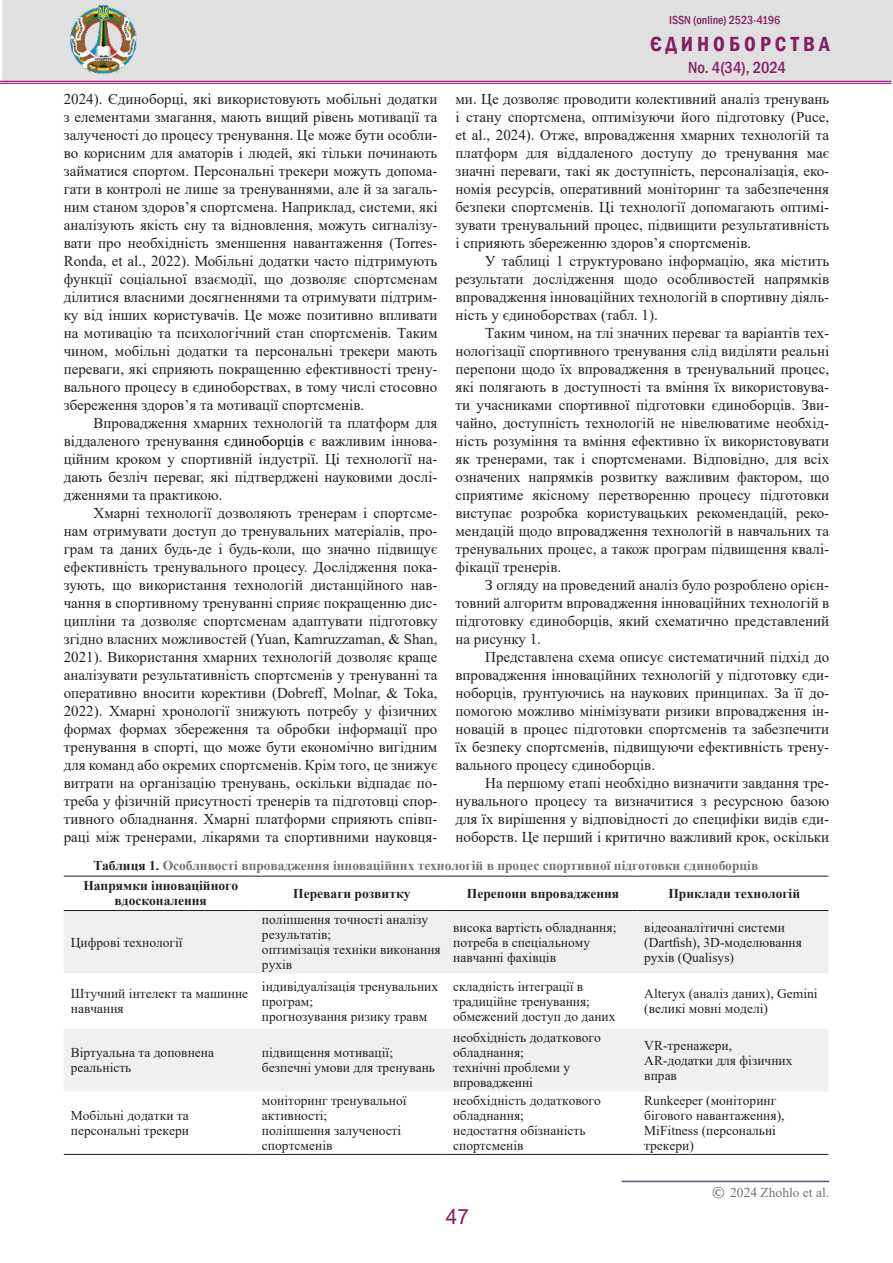
<style>
.page{position:relative;width:893px;height:1263px;background:#fff}
.page>*{position:absolute;margin:0;border:0;box-sizing:border-box;transform-origin:0 0}
.t1{font:600 condensed 21px "Franklin Gothic";letter-spacing:.19em;color:#841f61}
.t2{font:21px "Arial";color:#841f61}
.t3{font:500 condensed 16.5px "Franklin Gothic";color:#841f61}
.t4{font:15px/18px "Times New Roman";color:#231f20;text-align:justify}
.t5{font:13.5px/15px "Times New Roman";color:#231f20}
.t6{font:700 13.5px "Times New Roman";color:#767171}
.t7{font:700 13.5px/15px "Times New Roman";color:#231f20;text-align:center}
.Обычный{font:13.5px "Times New Roman";color:#767171}
.t8{font:500 condensed 12px "Franklin Gothic";color:#841f61}
.s1{color:#000}
.s2{color:#231f20}
.s3{font-family:"Verdana"}
</style>
<div class="page">
<div style="left:2px;top:0;width:891px;height:81px;background:#e0e0e0"></div>
<hr style="left:0;top:81px;width:891px;height:1px;background:#9c248b">
<hr style="left:0;top:83px;width:891px;height:1px;background:#9c248b">
<img style="left:64px;top:5px;width:77px;height:72px">
<hr style="left:622px;top:1181px;width:207px;height:1px;background:#5f4a76">
<div style="left:64px;top:911px;width:764px;height:62px;background:#efefef"></div>
<div style="left:64px;top:1029px;width:764px;height:62px;background:#f0f0f0"></div>
<hr style="left:64px;top:876px;width:191px;height:1px;background:#231f20">
<hr style="left:255px;top:876px;width:191px;height:1px;background:#231f20">
<hr style="left:446px;top:876px;width:191px;height:1px;background:#231f20">
<hr style="left:637px;top:876px;width:191px;height:1px;background:#231f20">
<hr style="left:64px;top:910px;width:191px;height:1px;background:#231f20">
<hr style="left:255px;top:910px;width:191px;height:1px;background:#231f20">
<hr style="left:446px;top:910px;width:191px;height:1px;background:#231f20">
<hr style="left:637px;top:910px;width:191px;height:1px;background:#231f20">
<hr style="left:64px;top:1154px;width:191px;height:1px;background:#231f20">
<hr style="left:255px;top:1154px;width:191px;height:1px;background:#231f20">
<hr style="left:446px;top:1154px;width:191px;height:1px;background:#231f20">
<hr style="left:637px;top:1154px;width:191px;height:1px;background:#231f20">
<p class="t8" style="left:669px;top:12px;width:113px">ISSN (online) 2523-4196</p>
<p class="t3" style="left:688px;top:56px;width:99px">No. 4(34), 2024</p>
<h1 class="t1" style="left:650px;top:30px;width:181px">ЄДИНОБОРСТВА</h1>
<p class="t4" style="left:64px;top:89px;width:375px">2024). Єдиноборці, які використовують мобільні додатки з елементами змагання, мають вищий рівень мотивації та залученості до процесу тренування. Це може бути особли&shy;во корисним для аматорів і людей, які тільки починають займатися спортом. Персональні трекери можуть допома&shy;гати в контролі не лише за тренуваннями, але й за загаль&shy;ним станом здоров’я спортсмена. Наприклад, системи, які аналізують якість сну та відновлення, можуть сигналізу&shy;вати про необхідність зменшення навантаження (Torres-Ronda, et al., 2022). Мобільні додатки часто підтримують функції соціальної взаємодії, що дозволяє спортсменам ділитися власними досягненнями та отримувати підтрим&shy;ку від інших користувачів. Це може позитивно впливати на мотивацію та психологічний стан спортсменів. Таким чином, мобільні додатки та персональні трекери мають переваги, які сприяють покращенню ефективності трену&shy;вального процесу в єдиноборствах, в тому числі стосовно збереження здоров’я та мотивації спортсменів.</p>
<p class="t4" style="left:64px;top:413px;width:375px;text-indent:30px">Впровадження хмарних технологій та платформ для віддаленого тренування <span class="s1">єдиноборців</span> є важливим іннова&shy;ційним кроком у спортивній індустрії. Ці технології на&shy;дають безліч переваг, які підтверджені науковими дослі&shy;дженнями та практикою.</p>
<p class="t4" style="left:64px;top:503px;width:375px;text-indent:30px">Хмарні технології дозволяють тренерам і спортсме&shy;нам отримувати доступ до тренувальних матеріалів, про&shy;грам та даних будь-де і будь-коли, що значно підвищує ефективність тренувального процесу. Дослідження пока&shy;зують, що використання технологій дистанційного нав&shy;чання в спортивному тренуванні сприяє покращенню дис&shy;ципліни та дозволяє спортсменам адаптувати підготовку згідно власних можливостей (Yuan, Kamruzzaman, &amp; Shan, 2021). Використання хмарних технологій дозволяє краще аналізувати результативність спортсменів у тренуванні та оперативно вносити корективи (Dobreff, Molnar, &amp; Toka, 2022). Хмарні хронології знижують потребу у фізичних формах формах збереження та обробки інформації про тренування в спорті, що може бути економічно вигідним для команд або окремих спортсменів. Крім того, це знижує витрати на організацію тренувань, оскільки відпадає по&shy;треба у фізичній присутності тренерів та підготовці спор&shy;тивного обладнання. Хмарні платформи сприяють співп&shy;раці між тренерами, лікарями та спортивними науковця-</p>
<p class="t4" style="left:455px;top:89px;width:375px">ми. Це дозволяє проводити колективний аналіз тренувань і стану спортсмена, оптимізуючи його підготовку (Puce, et al., 2024). Отже, впровадження хмарних технологій та платформ для віддаленого доступу до тренування має значні переваги, такі як доступність, персоналізація, еко&shy;номія ресурсів, оперативний моніторинг та забезпечення безпеки спортсменів. Ці технології допомагають оптимі&shy;зувати тренувальний процес, підвищити результативність і сприяють збереженню здоров’я спортсменів.</p>
<p class="t4" style="left:455px;top:251px;width:375px;text-indent:30px">У таблиці 1 структуровано інформацію, яка містить результати дослідження щодо особливостей напрямків впровадження інноваційних технологій в спортивну діяль&shy;ність у єдиноборствах (табл. 1).</p>
<p class="t4" style="left:455px;top:323px;width:375px;text-indent:30px">Таким чином, на тлі значних переваг та варіантів тех&shy;нологізації спортивного тренування слід виділяти реальні перепони щодо їх впровадження в тренувальний процес, які полягають в доступності та вміння їх використовува&shy;ти учасниками спортивної підготовки єдиноборців. Зви&shy;чайно, доступність технологій не нівелюватиме необхід&shy;ність розуміння та вміння ефективно їх використовувати як тренерами, так і спортсменами. Відповідно, для всіх означених напрямків розвитку важливим фактором, що сприятиме якісному перетворенню процесу підготовки виступає розробка користувацьких рекомендацій, реко&shy;мендацій щодо впровадження технологій в навчальних та тренувальних процес, а також програм підвищення квалі&shy;фікації тренерів.</p>
<p class="t4" style="left:455px;top:575px;width:375px;text-indent:30px">З огляду на проведений аналіз було розроблено орієн&shy;товний алгоритм впровадження інноваційних технологій в підготовку єдиноборців, який схематично представлений на рисунку 1.</p>
<p class="t4" style="left:455px;top:647px;width:375px;text-indent:30px">Представлена схема описує систематичний підхід до впровадження інноваційних технологій у підготовку єди&shy;ноборців, ґрунтуючись на наукових принципах. За її до&shy;помогою можливо мінімізувати ризики впровадження ін&shy;новацій в процес підготовки спортсменів та забезпечити їх безпеку спортсменів, підвищуючи ефективність трену&shy;вального процесу єдиноборців.</p>
<p class="t4" style="left:455px;top:773px;width:375px;text-indent:30px">На першому етапі необхідно визначити завдання тре&shy;нувального процесу та визначитися з ресурсною базою для їх вирішення у відповідності до специфіки видів єди&shy;ноборств. Це перший і критично важливий крок, оскільки</p>
<p class="t6" style="left:94px;top:855px;width:666px"><span class="s2">Таблиця 1.</span> Особливості впровадження інноваційних технологій в процес спортивної підготовки єдиноборців</p>
<p class="t7" style="left:83px;top:878px;width:156px">Напрямки інноваційного вдосконалення</p>
<p class="t7" style="left:293px;top:885px;width:119px">Переваги розвитку</p>
<p class="t7" style="left:467px;top:885px;width:154px">Перепони впровадження</p>
<p class="t7" style="left:668px;top:885px;width:133px">Приклади технологій</p>
<p class="t5" style="left:71px;top:934px;width:113px">Цифрові технології</p>
<p class="t5" style="left:262px;top:912px;width:168px">поліпшення точності аналізу результатів;</p>
<p class="t5" style="left:262px;top:942px;width:180px">оптимізація техніки виконання рухів</p>
<p class="t5" style="left:453px;top:919px;width:165px">висока вартість обладнання;</p>
<p class="t5" style="left:453px;top:934px;width:138px">потреба в спеціальному навчанні фахівців</p>
<p class="t5" style="left:644px;top:919px;width:159px">відеоаналітичні системи (Dartfish), 3D-моделювання рухів (Qualisys)</p>
<p class="t5" style="left:71px;top:986px;width:179px">Штучний інтелект та машинне навчання</p>
<p class="t5" style="left:262px;top:978px;width:178px">індивідуалізація тренувальних програм;</p>
<p class="t5" style="left:262px;top:1008px;width:167px">прогнозування ризику травм</p>
<p class="t5" style="left:71px;top:1045px;width:145px">Віртуальна та доповнена реальність</p>
<p class="t5" style="left:262px;top:1045px;width:133px">підвищення мотивації;</p>
<p class="t5" style="left:262px;top:1060px;width:175px">безпечні умови для тренувань</p>
<p class="t5" style="left:71px;top:1108px;width:120px">Мобільні додатки та персональні трекери</p>
<p class="t5" style="left:262px;top:1093px;width:146px">моніторинг тренувальної активності;</p>
<p class="t5" style="left:262px;top:1123px;width:141px">поліпшення залученості спортсменів</p>
<p class="t5" style="left:453px;top:978px;width:138px">складність інтеграції в традиційне тренування;</p>
<p class="t5" style="left:453px;top:1008px;width:164px">обмежений доступ до даних</p>
<p class="t5" style="left:453px;top:1030px;width:149px">необхідність додаткового обладнання;</p>
<p class="t5" style="left:453px;top:1060px;width:118px">технічні проблеми у впровадженні</p>
<p class="t5" style="left:453px;top:1093px;width:149px">необхідність додаткового обладнання;</p>
<p class="t5" style="left:453px;top:1123px;width:134px">недостатня обізнаність спортсменів</p>
<h1 class="t2" style="left:446px;top:1202px;width:25px">47</h1>
<p class="t5" style="left:644px;top:986px;width:175px">Alteryx (аналіз даних), Gemini (великі мовні моделі)</p>
<p class="t5" style="left:644px;top:1037px;width:89px">VR-тренажери,</p>
<p class="t5" style="left:644px;top:1052px;width:150px">AR-додатки для фізичних вправ</p>
<p class="t5" style="left:644px;top:1093px;width:142px">Runkeeper (моніторинг бігового навантаження),<br>MiFitness (персональні трекери)</p>
<p class="Обычный" style="left:712px;top:1183px;width:119px"><span class="s3">©</span> 2024 Zhohlo et al.</p>
</div>
